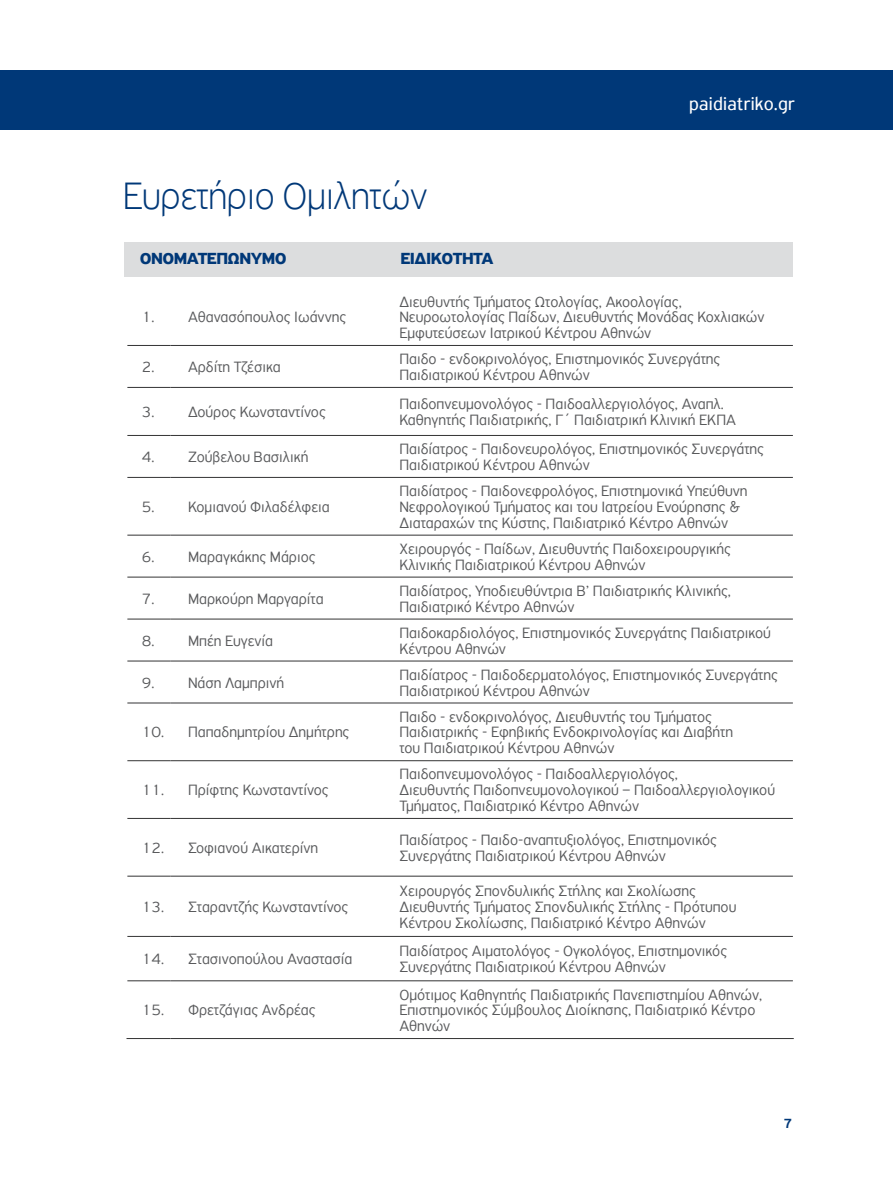
<style>
.page{position:relative;width:893px;height:1191px;background:#fff}
.page>*{position:absolute;margin:0;border:0;box-sizing:border-box;transform-origin:0 0}
.t1{font:100 40.25px "PF Highway Sans Pro";letter-spacing:-.01em;color:#003878}
.t2{font:19.25px "PF Highway Sans Pro";color:#fff}
.t3{font:700 16.97px "PF Highway Sans Pro";letter-spacing:-.03em;color:#003878}
.t4{font:300 15.75px/15.8px "PF Highway Sans Pro";color:#58595b}
.t5{font:500 14px "PF Highway Sans Pro";color:#003878}
</style>
<div class="page">
<div style="left:0;top:70px;width:893px;height:59px;background:#003878"></div>
<div style="left:124px;top:242px;width:668px;height:34px;background:#dcddde"></div>
<hr style="left:127px;top:345px;width:44px;height:1px;background:#333334">
<hr style="left:171px;top:345px;width:211px;height:1px;background:#333334">
<hr style="left:382px;top:345px;width:411px;height:1px;background:#333334">
<hr style="left:127px;top:387px;width:44px;height:1px;background:#333334">
<hr style="left:171px;top:387px;width:211px;height:1px;background:#333334">
<hr style="left:382px;top:387px;width:411px;height:1px;background:#333334">
<hr style="left:127px;top:435px;width:44px;height:1px;background:#333334">
<hr style="left:171px;top:435px;width:211px;height:1px;background:#333334">
<hr style="left:382px;top:435px;width:411px;height:1px;background:#333334">
<hr style="left:127px;top:477px;width:44px;height:1px;background:#333334">
<hr style="left:171px;top:477px;width:211px;height:1px;background:#333334">
<hr style="left:382px;top:477px;width:411px;height:1px;background:#333334">
<hr style="left:127px;top:535px;width:44px;height:1px;background:#333334">
<hr style="left:171px;top:535px;width:211px;height:1px;background:#333334">
<hr style="left:382px;top:535px;width:411px;height:1px;background:#333334">
<hr style="left:127px;top:576px;width:44px;height:1px;background:#333334">
<hr style="left:171px;top:576px;width:211px;height:1px;background:#333334">
<hr style="left:382px;top:576px;width:411px;height:1px;background:#333334">
<hr style="left:127px;top:618px;width:44px;height:1px;background:#333334">
<hr style="left:171px;top:618px;width:211px;height:1px;background:#333334">
<hr style="left:382px;top:618px;width:411px;height:1px;background:#333334">
<hr style="left:127px;top:660px;width:44px;height:1px;background:#333334">
<hr style="left:171px;top:660px;width:211px;height:1px;background:#333334">
<hr style="left:382px;top:660px;width:411px;height:1px;background:#333334">
<hr style="left:127px;top:702px;width:44px;height:1px;background:#333334">
<hr style="left:171px;top:702px;width:211px;height:1px;background:#333334">
<hr style="left:382px;top:702px;width:411px;height:1px;background:#333334">
<hr style="left:127px;top:760px;width:44px;height:1px;background:#333334">
<hr style="left:171px;top:760px;width:211px;height:1px;background:#333334">
<hr style="left:382px;top:760px;width:411px;height:1px;background:#333334">
<hr style="left:127px;top:818px;width:44px;height:1px;background:#333334">
<hr style="left:127px;top:875px;width:44px;height:1px;background:#333334">
<hr style="left:127px;top:936px;width:44px;height:1px;background:#333334">
<hr style="left:127px;top:980px;width:44px;height:1px;background:#333334">
<hr style="left:126px;top:1038px;width:45px;height:1px;background:#333334">
<hr style="left:171px;top:818px;width:211px;height:1px;background:#333334">
<hr style="left:382px;top:818px;width:411px;height:1px;background:#333334">
<hr style="left:171px;top:875px;width:211px;height:1px;background:#333334">
<hr style="left:382px;top:875px;width:411px;height:1px;background:#333334">
<hr style="left:171px;top:936px;width:211px;height:1px;background:#333334">
<hr style="left:382px;top:936px;width:411px;height:1px;background:#333334">
<hr style="left:171px;top:980px;width:211px;height:1px;background:#333334">
<hr style="left:382px;top:980px;width:411px;height:1px;background:#333334">
<hr style="left:171px;top:1038px;width:211px;height:1px;background:#333334">
<hr style="left:382px;top:1038px;width:412px;height:1px;background:#333334">
<h1 class="t1" style="left:123px;top:172px;width:306px">Ευρετήριο Ομιλητών</h1>
<p class="t3" style="left:140px;top:249px;width:148px">ΟΝΟΜΑΤΕΠΩΝΥΜΟ</p>
<p class="t3" style="left:400px;top:249px;width:95px">ΕΙΔΙΚΟΤΗΤΑ</p>
<p class="t2" style="left:689px;top:93px;width:107px">paidiatriko.gr</p>
<p class="t4" style="left:142px;top:309px;width:206px">1. Αθανασόπουλος Ιωάννης</p>
<p class="t4" style="left:399px;top:293px;width:367px">Διευθυντής Τμήματος Ωτολογίας, Ακοολογίας,<br>Νευροωτολογίας Παίδων, Διευθυντής Μονάδας Κοχλιακών<br>Εμφυτεύσεων Ιατρικού Κέντρου Αθηνών</p>
<p class="t4" style="left:142px;top:359px;width:140px">2. Αρδίτη Τζέσικα</p>
<p class="t4" style="left:399px;top:351px;width:322px">Παιδο - ενδοκρινολόγος, Eπιστημονικός Συνεργάτης<br>Παιδιατρικού Κέντρου Αθηνών</p>
<p class="t4" style="left:142px;top:404px;width:186px">3. Δούρος Κωνσταντίνος</p>
<p class="t4" style="left:399px;top:396px;width:338px">Παιδοπνευμονολόγος - Παιδοαλλεργιολόγος, Αναπλ.<br>Καθηγητής Παιδιατρικής, Γ΄ Παιδιατρική Κλινική ΕΚΠΑ</p>
<p class="t4" style="left:142px;top:449px;width:168px">4. Ζούβελου Βασιλική</p>
<p class="t4" style="left:399px;top:441px;width:366px">Παιδίατρος - Παιδονευρολόγος, Επιστημονικός Συνεργάτης<br>Παιδιατρικού Κέντρου Αθηνών</p>
<p class="t4" style="left:142px;top:499px;width:189px">5. Κομιανού Φιλαδέλφεια</p>
<p class="t4" style="left:399px;top:483px;width:350px">Παιδίατρος - Παιδονεφρολόγος, Επιστημονικά Υπεύθυνη<br>Νεφρολογικού Τμήματος και του Ιατρείου Ενούρησης &amp;<br>Διαταραχών της Κύστης, Παιδιατρικό Κέντρο Αθηνών</p>
<p class="t4" style="left:142px;top:548px;width:175px">6. Μαραγκάκης Μάριος</p>
<p class="t4" style="left:399px;top:541px;width:333px">Χειρουργός - Παίδων, Διευθυντής Παιδοχειρουργικής<br>Κλινικής Παιδιατρικού Κέντρου Αθηνών</p>
<p class="t4" style="left:142px;top:590px;width:183px">7. Μαρκούρη Μαργαρίτα</p>
<p class="t4" style="left:399px;top:582px;width:333px">Παιδίατρος, Υποδιευθύντρια Β’ Παιδιατρικής Κλινικής,<br>Παιδιατρικό Κέντρο Αθηνών</p>
<p class="t4" style="left:142px;top:632px;width:133px">8. Μπέη Ευγενία</p>
<p class="t4" style="left:399px;top:624px;width:373px">Παιδοκαρδιολόγος, Επιστημονικός Συνεργάτης Παιδιατρικού<br>Κέντρου Αθηνών</p>
<p class="t4" style="left:142px;top:674px;width:144px">9. Νάση Λαμπρινή</p>
<p class="t4" style="left:399px;top:666px;width:380px">Παιδίατρος - Παιδοδερματολόγος, Επιστημονικός Συνεργάτης<br>Παιδιατρικού Κέντρου Αθηνών</p>
<p class="t4" style="left:142px;top:724px;width:209px">10. Παπαδημητρίου Δημήτρης</p>
<p class="t4" style="left:399px;top:708px;width:335px">Παιδο - ενδοκρινολόγος, Διευθυντής του Τμήματος<br>Παιδιατρικής - Εφηβικής Ενδοκρινολογίας και Διαβήτη του Παιδιατρικού Κέντρου Αθηνών</p>
<p class="t4" style="left:142px;top:782px;width:188px">11. Πρίφτης Κωνσταντίνος</p>
<p class="t4" style="left:399px;top:766px;width:377px">Παιδοπνευμονολόγος - Παιδοαλλεργιολόγος,<br>Διευθυντής Παιδοπνευμονολογικού – Παιδοαλλεργιολογικού<br>Τμήματος, Παιδιατρικό Κέντρο Αθηνών</p>
<p class="t4" style="left:142px;top:839px;width:178px">12. Σοφιανού Αικατερίνη</p>
<p class="t4" style="left:399px;top:832px;width:319px">Παιδίατρος - Παιδο-αναπτυξιολόγος, Επιστημονικός<br>Συνεργάτης Παιδιατρικού Κέντρου Αθηνών</p>
<p class="t4" style="left:142px;top:898px;width:208px">13. Σταραντζής Κωνσταντίνος</p>
<p class="t4" style="left:399px;top:883px;width:339px">Χειρουργός Σπονδυλικής Στήλης και Σκολίωσης<br>Διευθυντής Τμήματος Σπονδυλικής Στήλης - Πρότυπου<br>Κέντρου Σκολίωσης, Παιδιατρικό Κέντρο Αθηνών</p>
<p class="t4" style="left:142px;top:951px;width:212px">14. Στασινοπούλου Αναστασία</p>
<p class="t4" style="left:399px;top:943px;width:329px">Παιδίατρος Αιματολόγος - Ογκολόγος, Επιστημονικός<br>Συνεργάτης Παιδιατρικού Κέντρου Αθηνών</p>
<p class="t4" style="left:142px;top:1002px;width:175px">15. Φρετζάγιας Ανδρέας</p>
<p class="t4" style="left:399px;top:986px;width:365px">Ομότιμος Καθηγητής Παιδιατρικής Πανεπιστημίου Αθηνών,<br>Επιστημονικός Σύμβουλος Διοίκησης, Παιδιατρικό Κέντρο<br>Αθηνών</p>
<p class="t5" style="left:784px;top:1115px;width:10px">7</p>
</div>
